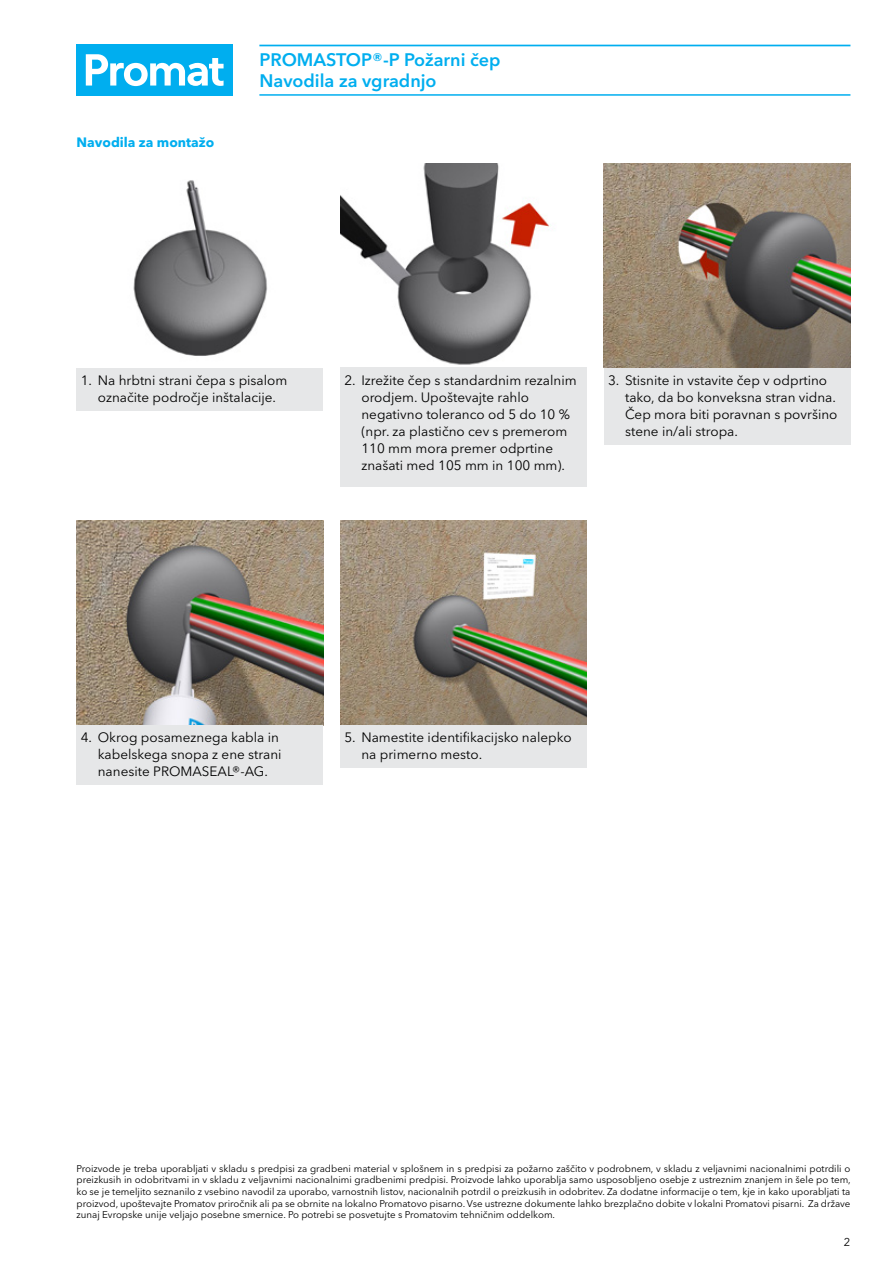
<style>
.page{position:relative;width:893px;height:1263px;background:#fff}
.page>*{position:absolute;margin:0;border:0;box-sizing:border-box;transform-origin:0 0}
.t1{font:600 18px/21.3px "Avenir Next W1 G";color:#00aeef}
.t2{font:13.5px/17px "Avenir Next W1 G";color:#000}
.t3{font:700 13.5px "Avenir Next W1 G";color:#00aeef}
.t4{font:11.25px "Avenir Next W1 G";color:#000}
.t5{font:9.75px/11.7px "Avenir Next W1 G";color:#000;text-align:justify}
</style>
<div class="page">
<div style="left:77px;top:45px;width:156px;height:51px;background:#00aeef"></div>
<svg style="left:86px;top:54px;width:138px;height:32px"></svg>
<img style="left:133px;top:180px;width:135px;height:176px">
<img style="left:340px;top:164px;width:247px;height:204px">
<img style="left:604px;top:164px;width:246px;height:204px">
<img style="left:77px;top:521px;width:246px;height:204px">
<img style="left:340px;top:521px;width:247px;height:204px">
<hr style="left:259px;top:45px;width:591px;height:1px;background:#00aeef">
<hr style="left:259px;top:94px;width:591px;height:2px;background:#00aeef">
<div style="left:77px;top:368px;width:246px;height:42px;background:#e6e7e8"></div>
<div style="left:340px;top:368px;width:247px;height:119px;background:#e6e7e8"></div>
<div style="left:604px;top:368px;width:246px;height:76px;background:#e6e7e8"></div>
<div style="left:77px;top:725px;width:246px;height:59px;background:#e6e7e8"></div>
<div style="left:340px;top:725px;width:247px;height:42px;background:#e6e7e8"></div>
<h2 class="t3" style="left:77px;top:134px;width:139px">Navodila za montažo</h2>
<h1 class="t1" style="left:259px;top:49px;width:243px">PROMASTOP®-P Požarni čep<br>Navodila za vgradnjo</h1>
<h2 class="t2" style="left:81px;top:372px;width:208px;text-align:center">1. Na hrbtni strani čepa s pisalom označite področje inštalacije.</h2>
<h2 class="t2" style="left:361px;top:372px;width:217px;text-indent:-17px">2. Izrežite čep s standardnim rezalnim orodjem. Upoštevajte rahlo negativno toleranco od 5 do 10 % (npr. za plastično cev s premerom<br>110 mm mora premer odprtine znašati med 105 mm in 100 mm).</h2>
<h2 class="t2" style="left:625px;top:372px;width:214px;text-indent:-17px">3. Stisnite in vstavite čep v odprtino tako, da bo konveksna stran vidna.<br>Čep mora biti poravnan s površino stene in/ali stropa.</h2>
<h2 class="t2" style="left:98px;top:729px;width:185px;text-indent:-17px">4. Okrog posameznega kabla in kabelskega snopa z ene strani nanesite PROMASEAL®-AG.</h2>
<h2 class="t2" style="left:361px;top:729px;width:212px;text-indent:-17px">5. Namestite identifikacijsko nalepko na primerno mesto.</h2>
<p class="t5" style="left:77px;top:1162px;width:776px">Proizvode je treba uporabljati v skladu s predpisi za gradbeni material v splošnem in s predpisi za požarno zaščito v podrobnem, v skladu z veljavnimi nacionalnimi potrdili o preizkusih in odobritvami in v skladu z veljavnimi nacionalnimi gradbenimi predpisi. Proizvode lahko uporablja samo usposobljeno osebje z ustreznim znanjem in šele po tem, ko se je temeljito seznanilo z vsebino navodil za uporabo, varnostnih listov, nacionalnih potrdil o preizkusih in odobritev. Za dodatne informacije o tem, kje in kako uporabljati ta proizvod, upoštevajte Promatov priročnik ali pa se obrnite na lokalno Promatovo pisarno. Vse ustrezne dokumente lahko brezplačno dobite v lokalni Promatovi pisarni. Za države zunaj Evropske unije veljajo posebne smernice. Po potrebi se posvetujte s Promatovim tehničnim oddelkom.</p>
<p class="t4" style="left:844px;top:1235px;width:8px">2</p>
</div>
